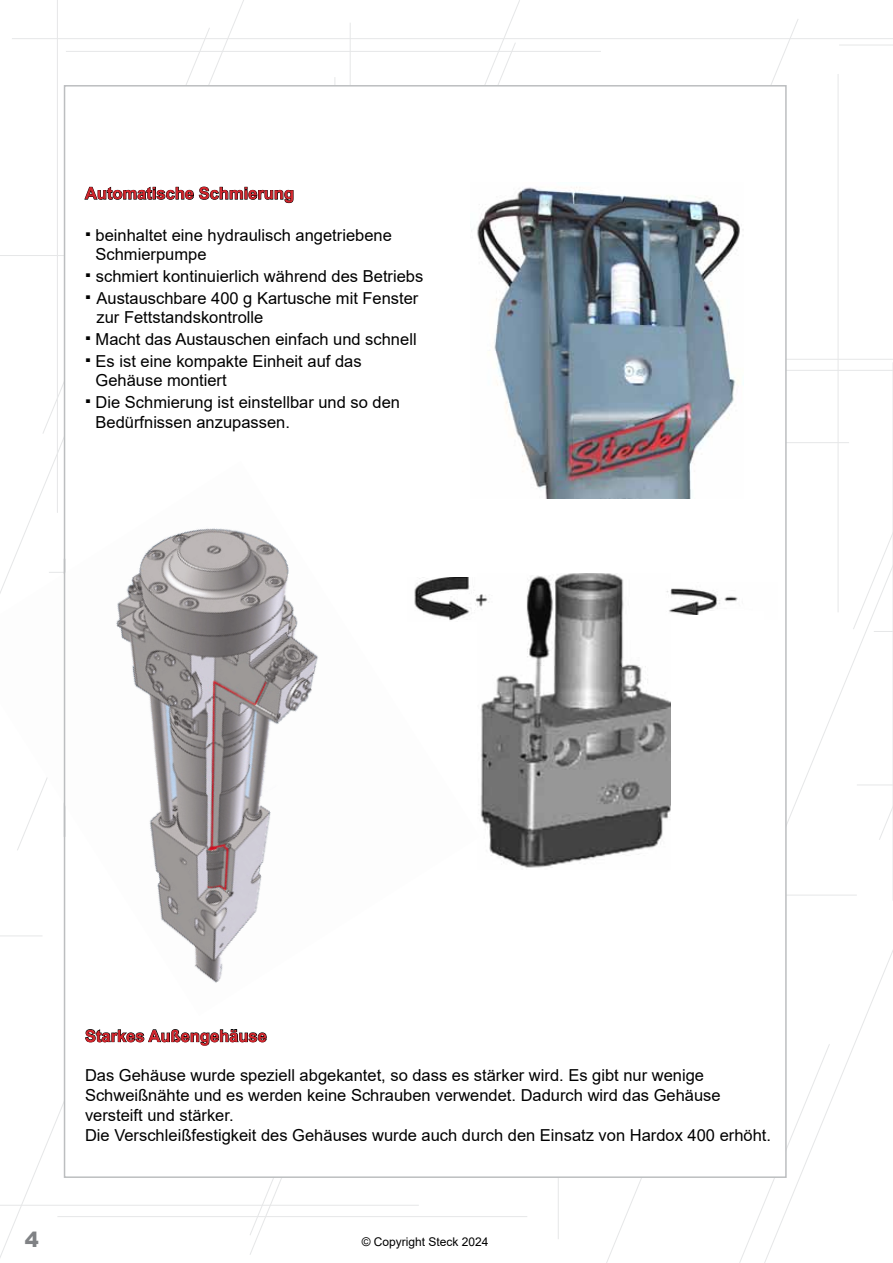
<style>
.page{position:relative;width:893px;height:1263px;background:#fff}
.page>*{position:absolute;margin:0;border:0;box-sizing:border-box;transform-origin:0 0}
.t1{font:900 21px "Arial";color:#808285}
.t2{font:16.5px/19.8px "Arial";color:#000}
.t3{font:700 16.5px "Arial";color:#d2232a}
.t4{font:12px "Arial";color:#000}
</style>
<div class="page">
<svg style="left:43px;top:28px;width:168px;height:407px"></svg>
<svg style="left:739px;top:1044px;width:91px;height:219px"></svg>
<svg style="left:484px;top:0;width:36px;height:85px"></svg>
<hr style="left:12px;top:38px;width:881px;height:1px;background:#e6e7e8">
<hr style="left:66px;top:51px;width:535px;height:1px;background:#e6e7e8">
<hr style="left:510px;top:359px;width:383px;height:1px;background:#e6e7e8">
<hr style="left:531px;top:370px;width:362px;height:1px;background:#e6e7e8">
<hr style="left:696px;top:895px;width:161px;height:1px;background:#e6e7e8">
<svg style="left:852px;top:44px;width:41px;height:796px"></svg>
<hr style="left:57px;top:1216px;width:470px;height:1px;background:#e6e7e8">
<hr style="left:0;top:1205px;width:419px;height:1px;background:#e6e7e8">
<hr style="left:838px;top:74px;width:1px;height:538px;background:#e6e7e8">
<hr style="left:57px;top:0;width:1px;height:513px;background:#e6e7e8">
<hr style="left:558px;top:701px;width:1px;height:538px;background:#e6e7e8">
<hr style="left:0;top:255px;width:87px;height:1px;background:#e6e7e8">
<hr style="left:839px;top:45px;width:54px;height:1px;background:#e6e7e8">
<hr style="left:892px;top:362px;width:1px;height:539px;background:#e6e7e8">
<hr style="left:334px;top:77px;width:1px;height:538px;background:#e6e7e8">
<hr style="left:350px;top:23px;width:1px;height:538px;background:#e6e7e8">
<hr style="left:78px;top:442px;width:771px;height:1px;background:#e6e7e8">
<div style="left:64px;top:85px;width:723px;height:1093px;background:#fff;border:2px solid #bcbec0"></div>
<img style="left:0;top:461px;width:318px;height:555px">
<svg style="left:84px;top:186px;width:210px;height:17px"></svg>
<svg style="left:85px;top:1015px;width:256px;height:240px"></svg>
<img style="left:471px;top:187px;width:273px;height:311px">
<img style="left:480px;top:573px;width:190px;height:295px">
<div style="left:529px;top:565px;width:21px;height:10px;background:#fff"></div>
<img style="left:633px;top:583px;width:105px;height:36px">
<div style="left:703px;top:612px;width:60px;height:19px;background:#fff"></div>
<div style="left:680px;top:615px;width:23px;height:12px;background:#fff"></div>
<img style="left:414px;top:577px;width:84px;height:44px">
<hr style="left:64px;top:559px;width:1px;height:278px;background:#bcbec0">
<p class="t3" style="left:85px;top:182px;width:211px">Automatische Schmierung</p>
<p class="t2" style="left:96px;top:225px;width:298px;text-indent:-10px"><sup>.</sup> beinhaltet eine hydraulisch angetriebene<br>Schmierpumpe</p>
<p class="t2" style="left:85px;top:265px;width:340px;line-height:21.6px"><sup>.</sup> schmiert kontinuierlich während des Betriebs <sup>.</sup> Austauschbare 400 g Kartusche mit Fenster</p>
<p class="t2" style="left:85px;top:307px;width:333px;line-height:21.6px;text-indent:11px">zur Fettstandskontrolle<br><sup>.</sup> Macht das Austauschen einfach und schnell <sup>.</sup> Es ist eine kompakte Einheit auf das</p>
<p class="t2" style="left:85px;top:370px;width:317px;line-height:21.6px;text-indent:10px">Gehäuse montiert<br><sup>.</sup> Die Schmierung ist einstellbar und so den</p>
<p class="t2" style="left:96px;top:412px;width:196px">Bedürfnissen anzupassen.</p>
<p class="t3" style="left:85px;top:1024px;width:183px">Starkes Außengehäuse</p>
<p class="t2" style="left:85px;top:1065px;width:687px">Das Gehäuse wurde speziell abgekantet, so dass es stärker wird. Es gibt nur wenige Schweißnähte und es werden keine Schrauben verwendet. Dadurch wird das Gehäuse versteift und stärker.<br>Die Verschleißfestigkeit des Gehäuses wurde auch durch den Einsatz von Hardox 400 erhöht.</p>
<p class="t1" style="left:25px;top:1224px;width:16px">4</p>
<p class="t4" style="left:362px;top:1233px;width:128px">© Copyright Steck 2024</p>
</div>
